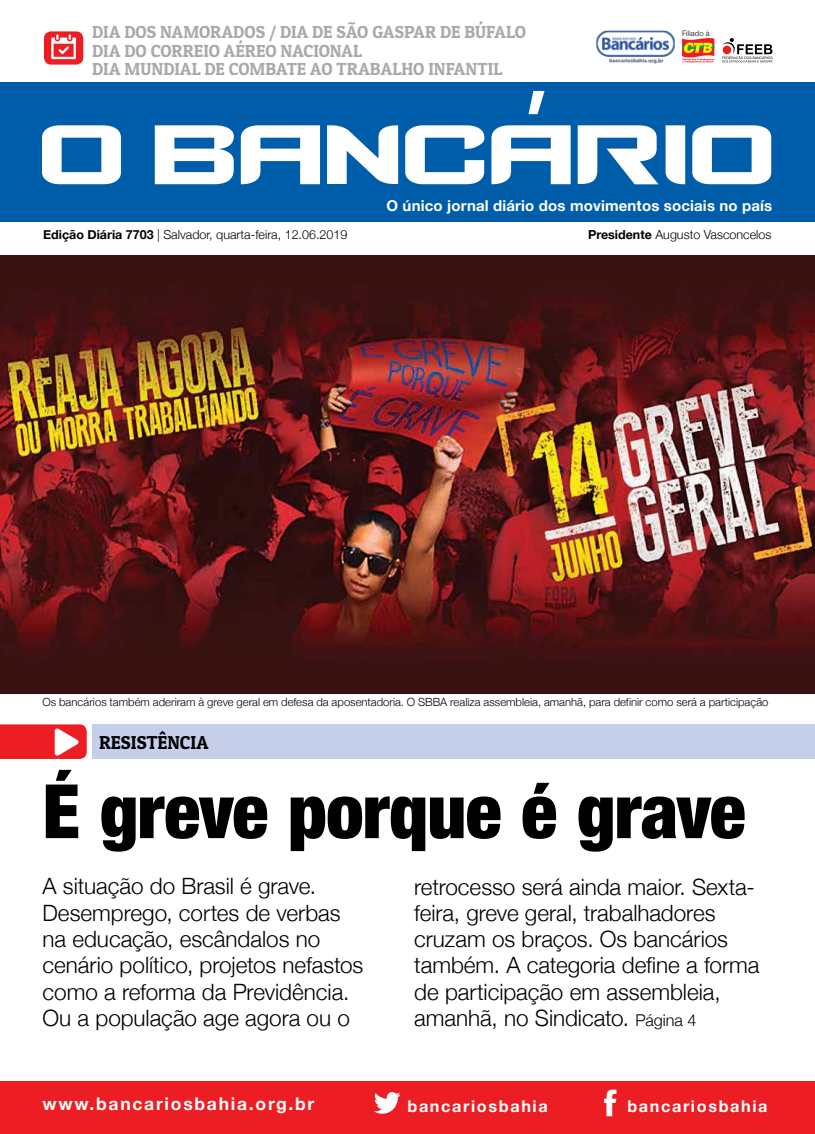
<style>
.page{position:relative;width:815px;height:1134px;background:#fff}
.page>*{position:absolute;margin:0;border:0;box-sizing:border-box;transform-origin:0 0}
.t1{font:117.5px "Counter Strike";color:#fff}
.t2{font:900 condensed 75px "Helvetica Neue";letter-spacing:-.01em;color:#000}
.t3{font:300 22.5px/26.2px "Helvetica Neue";letter-spacing:-.005em;color:#000}
.t4{font:18.75px "Patua One";color:#000}
.t5{font:17.5px/18.8px "Patua One";color:#a7a9ac}
.t6{font:700 17.5px "Helvetica Neue";letter-spacing:.1em;color:#fff}
.t7{font:700 16.25px "Helvetica Neue";letter-spacing:.1em;color:#fff}
.t8{font:700 15px "Helvetica Neue";letter-spacing:.01em;color:#fff}
.t9{font:300 12.5px "Helvetica Neue";color:#000}
.t10{font:300 11.25px "Helvetica Neue";color:#000}
.t11{font:300 7.5px "Helvetica Neue";letter-spacing:.025em;color:#000}
.s1{font-weight:700}
.s2{font-size:16.25px}
</style>
<div class="page">
<div style="left:0;top:1082px;width:815px;height:52px;background:#ed1d24"></div>
<svg style="left:722px;top:38px;width:50px;height:24px"></svg>
<svg style="left:682px;top:38px;width:32px;height:24px"></svg>
<div style="left:0;top:83px;width:815px;height:139px;background:#005daa"></div>
<img style="left:596px;top:30px;width:80px;height:34px">
<svg style="left:374px;top:1092px;width:26px;height:22px"></svg>
<svg style="left:604px;top:1089px;width:12px;height:27px"></svg>
<div style="left:44px;top:31px;width:39px;height:34px;background:#ed1d24;border-radius:7px"></div>
<svg style="left:51px;top:34px;width:25px;height:25px"></svg>
<div style="left:93px;top:724px;width:722px;height:35px;background:#c6cfe9"></div>
<svg style="left:0;top:724px;width:87px;height:35px"></svg>
<img style="left:0;top:255px;width:815px;height:439px">
<p class="t5" style="left:92px;top:22px;width:435px">DIA DOS NAMORADOS / DIA DE SÃO GASPAR DE BÚFALO<br>DIA DO CORREIO AÉREO NACIONAL<br>DIA MUNDIAL DE COMBATE AO TRABALHO INFANTIL</p>
<p class="t11" style="left:682px;top:29px;width:29px">Filiado à</p>
<h1 class="t1" style="left:38px;top:82px;width:738px">O BANCÁRIO</h1>
<p class="t8" style="left:386px;top:197px;width:387px">O único jornal diário dos movimentos sociais no país</p>
<p class="t9" style="left:43px;top:227px;width:306px"><span class="s1">Edição Diária 7703</span> | Salvador, quarta-feira, 12.06.2019</p>
<p class="t9" style="left:588px;top:226px;width:185px"><span class="s1">Presidente</span> Augusto Vasconcelos</p>
<p class="t10" style="left:43px;top:695px;width:727px">Os bancários também aderiram à greve geral em defesa da aposentadoria. O SBBA realiza assembleia, amanhã, para definir como será a participação</p>
<p class="t4" style="left:99px;top:731px;width:11px">RESIST</p>
<p class="t4" style="left:157px;top:731px;width:22px">ÊNCIA</p>
<h2 class="t2" style="left:43px;top:765px;width:705px">É greve porque é grave</h2>
<p class="t3" style="left:43px;top:873px;width:322px">A situação do Brasil é grave.<br>Desemprego, cortes de verbas na educação, escândalos no cenário político, projetos nefastos como a reforma da Previdência.<br>Ou a população age agora ou o</p>
<p class="t3" style="left:414px;top:873px;width:347px">retrocesso será ainda maior. Sexta&shy;feira, greve geral, trabalhadores cruzam os braços. Os bancários também. A categoria define a forma de participação em assembleia, amanhã, no Sindicato. <span class="s2">Página 4</span></p>
<p class="t6" style="left:42px;top:1093px;width:273px">www.bancariosbahia.org.br</p>
<p class="t7" style="left:407px;top:1096px;width:142px">bancariosbahia</p>
<p class="t7" style="left:627px;top:1096px;width:142px">bancariosbahia</p>
</div>
